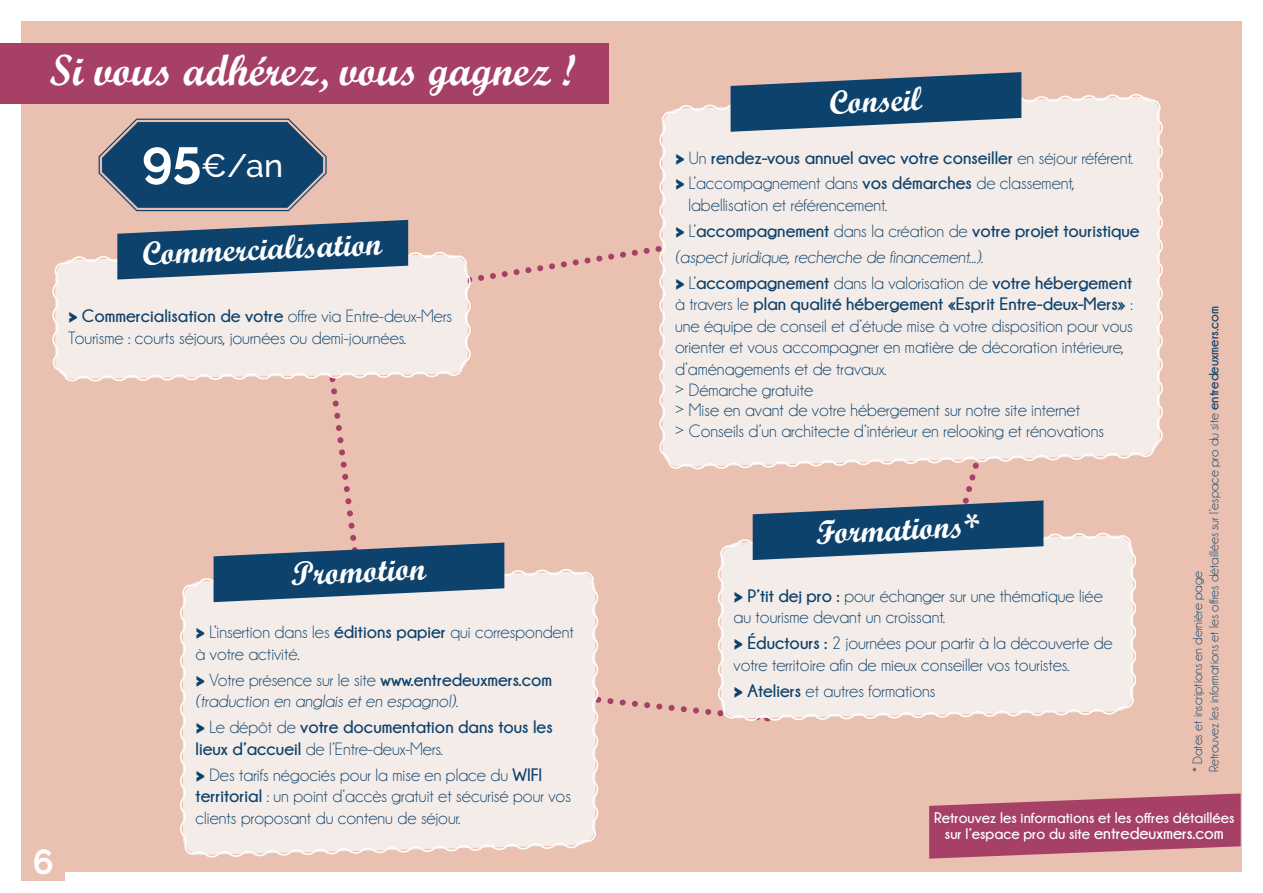
<style>
.page{position:relative;width:1263px;height:893px;background:#fff}
.page>*{position:absolute;margin:0;border:0;box-sizing:border-box;transform-origin:0 0}
.t1{font:43.5px "Script MT Bold";color:#fff}
.t2{font:700 34.5px "Raleway";color:#fff}
.t3{font:33.15px "Script MT Bold";color:#fff}
.t4{font:500 32.4px "Raleway";color:#fff}
.t5{font:18px/21.6px "Champagne&Limousines";color:#0d426d}
.t6{font:700 18px/21.6px "Champagne&Limousines";color:#0d426d}
.t7{font:700 15.3px/15.8px "Champagne&Limousines";color:#fff;text-align:center}
.t8{font:13.5px/16.2px "Champagne&Limousines";color:#0d426d}
.s1{font-weight:700;font-size:51.75px}
.s2{font-family:"Raleway";font-weight:900}
.s3{font-weight:700}
.s4{font-weight:400}
.s5{font-size:16.8px}
</style>
<div class="page">
<div style="left:21px;top:21px;width:1221px;height:851px;background:#eac1b1"></div>
<svg style="left:478px;top:246px;width:179px;height:35px"></svg>
<svg style="left:600px;top:697px;width:112px;height:18px"></svg>
<svg style="left:52px;top:250px;width:421px;height:132px;background:#f3e9e5"></svg>
<div style="left:0;top:43px;width:608px;height:60px;background:#a64066"></div>
<svg style="left:180px;top:567px;width:420px;height:291px;background:#f3e9e4"></svg>
<svg style="left:717px;top:530px;width:420px;height:192px;background:#f3e7e2"></svg>
<div style="left:657px;top:92px;width:506px;height:378px;background:#f4ece8"></div>
<svg style="left:929px;top:793px;width:312px;height:66px"></svg>
<svg style="left:98px;top:118px;width:229px;height:94px"></svg>
<div style="left:102px;top:122px;width:221px;height:86px;border:4px solid #0d426d;border-radius:35px"></div>
<svg style="left:117px;top:220px;width:291px;height:60px;background:#426583"></svg>
<svg style="left:731px;top:72px;width:290px;height:60px;background:#426583"></svg>
<svg style="left:214px;top:331px;width:290px;height:295px"></svg>
<svg style="left:753px;top:277px;width:290px;height:362px;background:#d5d1d1"></svg>
<div style="left:21px;top:842px;width:44px;height:38px;background:#eac1b1"></div>
<h1 class="t1" style="left:50px;top:44px;width:527px">Si vous adhérez, vous gagnez !</h1>
<h3 class="t3" style="left:828px;top:83px;width:94px;rotate:-3deg">Conseil</h3>
<h2 class="t2" style="left:33px;top:842px;width:22px">6</h2>
<h3 class="t4" style="left:142px;top:147px;width:143px"><span class="s1">95</span>€/an</h3>
<p class="t5" style="left:675px;top:145px;width:460px;line-height:25.8px"><span class="s2">&gt;</span> Un <span class="s3">rendez-vous annuel avec votre conseiller</span> en séjour référent. <span class="s2">&gt;</span> L’accompagnement dans <span class="s3">vos démarches</span> de classement,</p>
<p class="t5" style="left:675px;top:192px;width:466px;line-height:25.8px;text-indent:13px">labellisation et référencement.<br><span class="s2">&gt;</span> L’<span class="s3">accompagnement</span> dans la création de <span class="s3">votre projet touristique </span>(aspect juridique, recherche de financement...).<br><span class="s2">&gt;</span> L’<span class="s3">accompagnement</span> dans la valorisation de <span class="s3">votre hébergement</span></p>
<p class="t5" style="left:675px;top:294px;width:459px;line-height:21.1px">à travers le <span class="s3">plan qualité hébergement «Esprit Entre-deux-Mers»</span> : une équipe de conseil et d’étude mise à votre disposition pour vous orienter et vous accompagner en matière de décoration intérieure, d’aménagements et de travaux.<br>&gt; Démarche gratuite<br>&gt; Mise en avant de votre hébergement sur notre site internet<br>&gt; Conseils d’un architecte d’intérieur en relooking et rénovations</p>
<h3 class="t3" style="left:141px;top:234px;width:241px;rotate:-3deg">Commercialisation</h3>
<p class="t5" style="left:68px;top:305px;width:386px"><span class="s2">&gt;</span> <span class="s3">Commercialisation de votre</span> offre via Entre-deux-Mers<br>Tourisme : courts séjours, journées ou demi-journées.</p>
<p class="t8" style="left:1190px;top:772px;width:467px;rotate:-90deg">* Dates et inscriptions en dernière page<br>Retrouvez les informations et les offres détaillées sur l’espace pro du site <span class="s3">entredeuxmers.com</span></p>
<h3 class="t3" style="left:815px;top:513px;width:165px;rotate:-3deg">Formations*</h3>
<h3 class="t3" style="left:290px;top:554px;width:137px;rotate:-3deg">Promotion</h3>
<p class="t5" style="left:733px;top:585px;width:371px"><span class="s2">&gt;</span> <span class="s3">P’tit dej pro :</span> pour échanger sur une thématique liée au tourisme devant un croissant.</p>
<p class="t5" style="left:733px;top:633px;width:381px"><span class="s2">&gt;</span> <span class="s3">Éductours :</span> 2 journées pour partir à la découverte de votre territoire afin de mieux conseiller vos touristes.</p>
<p class="t5" style="left:733px;top:680px;width:203px"><span class="s2">&gt;</span> <span class="s3">Ateliers</span> et autres formations</p>
<p class="t5" style="left:196px;top:622px;width:380px"><span class="s2">&gt;</span> L’insertion dans les <span class="s3">éditions papier</span> qui correspondent à votre activité.</p>
<p class="t5" style="left:196px;top:669px;width:358px"><span class="s2">&gt;</span> Votre présence sur le site <span class="s3">www.entredeuxmers.com </span>(traduction en anglais et en espagnol).</p>
<p class="t6" style="left:196px;top:716px;width:359px"><span class="s2">&gt;</span> <span class="s4">Le dépôt de</span> votre documentation dans tous les lieux d’accueil <span class="s4">de l’Entre-deux-Mers.</span></p>
<p class="t5" style="left:196px;top:764px;width:377px"><span class="s2">&gt;</span> Des tarifs négociés pour la mise en place du <span class="s3">WIFI territorial</span> : un point d’accès gratuit et sécurisé pour vos clients proposant du contenu de séjour.</p>
<p class="t7" style="left:934px;top:810px;width:302px">Retrouvez les informations et les offres détaillées sur l’espace pro du site <span class="s5">entredeuxmers.com</span></p>
</div>
